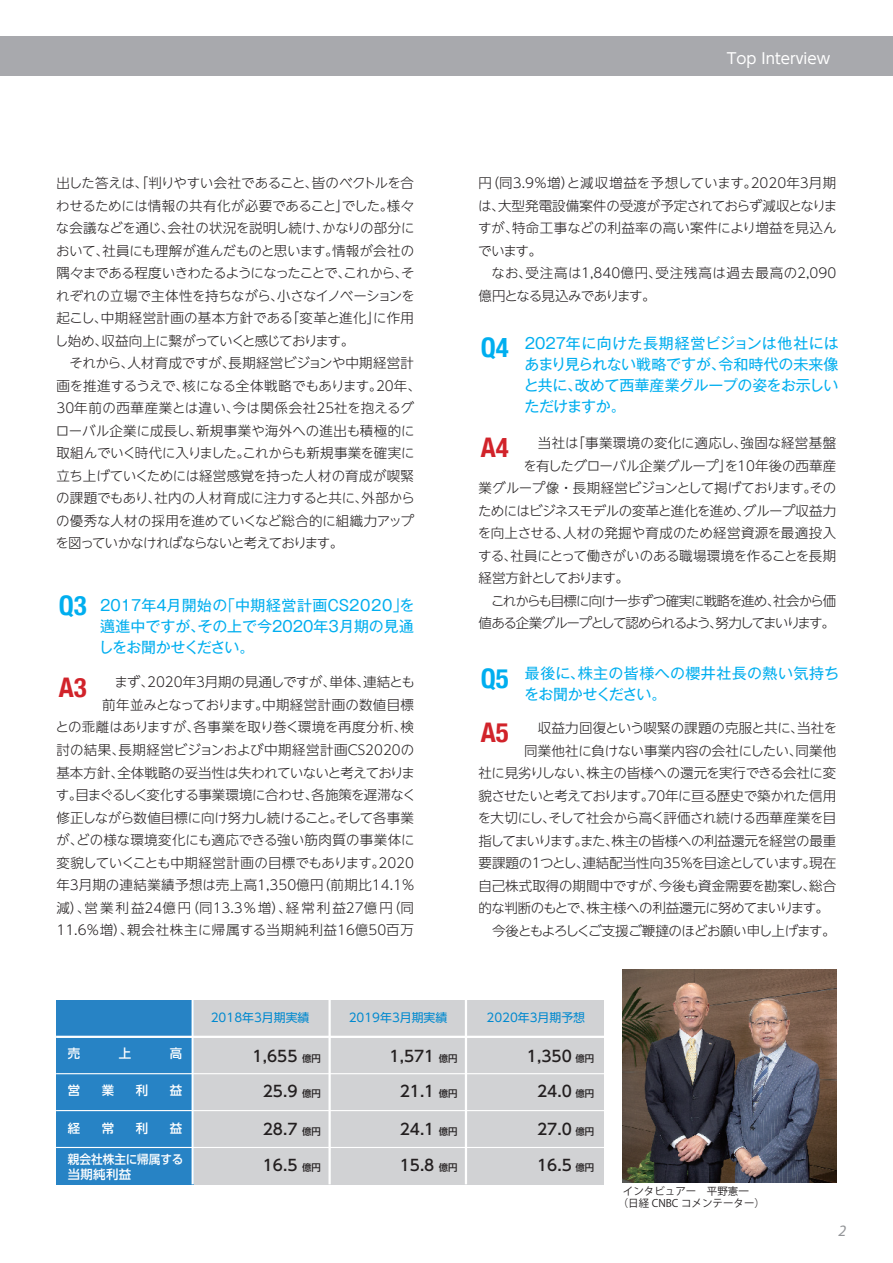
<style>
.page{position:relative;width:893px;height:1263px;background:#fff}
.page>*{position:absolute;margin:0;border:0;box-sizing:border-box;transform-origin:0 0}
.t1{font:700 condensed 27px "Helvetica Neue";color:#00aeef}
.t2{font:700 condensed 27px "Helvetica Neue";color:#d1232a}
.t3{font:italic 15.9px "Myriad Pro";color:#939598}
.t4{font:500 15.45px "UD Shin Go Pro";color:#231f20}
.t5{font:15px/21px "Gothic MB101 Pro";letter-spacing:-.005em;color:#00aeef;text-align:justify}
.t6{font:15px/21px "Gothic MB101 Pro";letter-spacing:.02em;color:#00aeef}
.t7{font:15px "UD Shin Go Pro";color:#fff}
.t8{font:300 13.5px/22.5px "UD Shin Go NT Pro";letter-spacing:-.015em;color:#231f20}
.t9{font:300 13.5px "UD Shin Go NT Pro";letter-spacing:-.045em;color:#231f20}
.t10{font:300 13.5px "UD Shin Go NT Pro";letter-spacing:-.035em;color:#231f20}
.t11{font:300 13.5px "UD Shin Go NT Pro";letter-spacing:-.12em;color:#231f20}
.t12{font:300 13.5px "UD Shin Go NT Pro";letter-spacing:-.05em;color:#231f20}
.t13{font:300 13.5px "UD Shin Go NT Pro";letter-spacing:-.07em;color:#231f20}
.t14{font:300 13.5px "UD Shin Go NT Pro";letter-spacing:.005em;color:#231f20}
.t15{font:300 13.5px "UD Shin Go NT Pro";letter-spacing:.015em;color:#231f20}
.t16{font:300 13.5px "UD Shin Go NT Pro";letter-spacing:.025em;color:#231f20}
.t17{font:300 13.5px "UD Shin Go NT Pro";letter-spacing:-.085em;color:#231f20}
.t18{font:500 12.45px/14.9px "UD Shin Go Pro";color:#fff;scale:.94 1}
.t19{font:500 12.45px "UD Shin Go Pro";color:#fff}
.t20{font:11.85px "UD Shin Go Pro";color:#0089cf}
.t21{font:10.5px/12px "Koz Go Pr 6 N";color:#231f20}
.s1{font-size:9.45px}
</style>
<div class="page">
<div style="left:193px;top:1000px;width:411px;height:184px;background:#d1d2d4"></div>
<div style="left:56px;top:1000px;width:137px;height:184px;background:#2783c5"></div>
<hr style="left:56px;top:1036px;width:548px;height:2px;background:#fff">
<hr style="left:56px;top:1073px;width:548px;height:1px;background:#fff">
<hr style="left:56px;top:1110px;width:548px;height:1px;background:#fff">
<hr style="left:56px;top:1147px;width:548px;height:1px;background:#fff">
<hr style="left:192px;top:1000px;width:2px;height:184px;background:#fff">
<hr style="left:328px;top:1000px;width:3px;height:184px;background:#fff">
<hr style="left:465px;top:1000px;width:2px;height:184px;background:#fff">
<div style="left:0;top:36px;width:893px;height:40px;background:#a8a9ad"></div>
<img style="left:623px;top:970px;width:214px;height:213px">
<p class="t8" style="left:55px;top:171px;width:367px">出した答えは、「判りやすい会社であること、皆のベクトルを合わせるためには情報の共有化が必要であること」でした。様々な会議などを通じ、会社の状況を説明し続け、かなりの部分において、社員にも理解が進んだものと思います。情報が会社の隅々まである程度いきわたるようになったことで、これから、それぞれの立場で主体性を持ちながら、小さなイノベーションを起こし、中期経営計画の基本方針である「変革と進化」に作用し始め、収益向上に繋がっていくと感じております。<br>　それから、人材育成ですが、長期経営ビジョンや中期経営計画を推進するうえで、核になる全体戦略でもあります。20年、<br>30年前の西華産業とは違い、今は関係会社25社を抱えるグローバル企業に成長し、新規事業や海外への進出も積極的に取組んでいく時代に入りました。これからも新規事業を確実に立ち上げていくためには経営感覚を持った人材の育成が喫緊の課題でもあり、社内の人材育成に注力すると共に、外部からの優秀な人材の採用を進めていくなど総合的に組織力アップを図っていかなければならないと考えております。</p>
<h1 class="t1" style="left:59px;top:583px;width:29px">Q3</h1>
<p class="t5" style="left:99px;top:592px;width:318px">2017年4月開始の「中期経営計画ＣＳ２０２０」を邁進中ですが、その上で今2020年３月期の見通しをお聞かせください。</p>
<p class="t8" style="left:55px;top:671px;width:362px;text-align:right">　まず、2020年３月期の見通しですが、単体、連結とも<br>前年並みとなっております。中期経営計画の数値目標<br>との乖離はありますが、各事業を取り巻く環境を再度分析、検討の結果、長期経営ビジョンおよび中期経営計画ＣＳ２０２０の基本方針、全体戦略の妥当性は失われていないと考えております。目まぐるしく変化する事業環境に合わせ、各施策を遅滞なく修正しながら数値目標に向け努力し続けること。そして各事業が、どの様な環境変化にも適応できる強い筋肉質の事業体に変貌していくことも中期経営計画の目標でもあります。2020年3月期の連結業績予想は売上高1,350億円（前期比14.1％減）、営業利益24億円（同13.3％増）、経常利益27億円（同11.6％増）、親会社株主に帰属する当期純利益16億50百万</p>
<h1 class="t2" style="left:59px;top:664px;width:29px">A3</h1>
<p class="t7" style="left:727px;top:46px;width:105px">Top Interview</p>
<p class="t8" style="left:478px;top:171px;width:361px">円（同3.9％増）と減収増益を予想しています。2020年3月期は、大型発電設備案件の受渡が予定されておらず減収となりますが、特命工事などの利益率の高い案件により増益を見込んでいます。<br>　なお、受注高は1,840億円、受注残高は過去最高の2,090億円となる見込みであります。</p>
<h1 class="t1" style="left:481px;top:325px;width:29px">Q4</h1>
<p class="t5" style="left:524px;top:331px;width:316px">2027年に向けた長期経営ビジョンは他社にはあまり見られない戦略ですが、令和時代の未来像と共に、改めて西華産業グループの姿をお示しいただけますか。</p>
<p class="t16" style="left:524px;top:432px;width:313px">　当社は「事業環境の変化に適応し、強固な経営基盤</p>
<p class="t8" style="left:523px;top:454px;width:314px">を有したグローバル企業グループ」を10年後の西華産</p>
<p class="t8" style="left:479px;top:476px;width:359px">業グループ像・長期経営ビジョンとして掲げております。その</p>
<p class="t9" style="left:478px;top:499px;width:360px">ためにはビジネスモデルの変革と進化を進め、グループ収益力</p>
<p class="t15" style="left:478px;top:522px;width:360px">を向上させる、人材の発掘や育成のため経営資源を最適投入</p>
<p class="t10" style="left:478px;top:544px;width:360px">する、社員にとって働きがいのある職場環境を作ることを長期</p>
<p class="t17" style="left:479px;top:567px;width:152px">経営方針としております。</p>
<p class="t13" style="left:491px;top:589px;width:347px">これからも目標に向け一歩ずつ確実に戦略を進め、社会から価</p>
<p class="t11" style="left:479px;top:612px;width:358px">値ある企業グループとして認められるよう、努力してまいります。</p>
<h1 class="t2" style="left:481px;top:425px;width:29px">A4</h1>
<p class="t6" style="left:524px;top:661px;width:317px">最後に、株主の皆様への櫻井社長の熱い気持ちをお聞かせください。</p>
<h1 class="t1" style="left:481px;top:656px;width:29px">Q5</h1>
<h1 class="t2" style="left:481px;top:710px;width:29px">A5</h1>
<p class="t8" style="left:538px;top:716px;width:301px">収益力回復という喫緊の課題の克服と共に、当社を</p>
<p class="t8" style="left:524px;top:739px;width:313px">同業他社に負けない事業内容の会社にしたい、同業他</p>
<p class="t10" style="left:479px;top:762px;width:359px">社に見劣りしない、株主の皆様への還元を実行できる会社に変</p>
<p class="t12" style="left:479px;top:785px;width:359px">貌させたいと考えております。70年に亘る歴史で築かれた信用</p>
<p class="t10" style="left:478px;top:807px;width:360px">を大切にし、そして社会から高く評価され続ける西華産業を目</p>
<p class="t8" style="left:479px;top:829px;width:359px">指してまいります。また、株主の皆様への利益還元を経営の最重</p>
<p class="t8" style="left:479px;top:851px;width:359px">要課題の１つとし、連結配当性向35%を目途としています。現在</p>
<p class="t14" style="left:478px;top:875px;width:359px">自己株式取得の期間中ですが、今後も資金需要を勘案し、総合</p>
<p class="t9" style="left:479px;top:897px;width:352px">的な判断のもとで、株主様への利益還元に努めてまいります。</p>
<p class="t9" style="left:479px;top:920px;width:359px">　今後ともよろしくご支援ご鞭撻のほどお願い申し上げます。</p>
<p class="t20" style="left:211px;top:1008px;width:100px">2018年3月期実績</p>
<p class="t20" style="left:349px;top:1008px;width:100px">2019年3月期実績</p>
<p class="t20" style="left:487px;top:1008px;width:100px">2020年3月期予想</p>
<p class="t19" style="left:68px;top:1043px;width:14px">売</p>
<p class="t19" style="left:119px;top:1043px;width:14px">上</p>
<p class="t19" style="left:170px;top:1043px;width:14px">高</p>
<p class="t4" style="left:253px;top:1043px;width:70px">1,655 <span class="s1">億円</span></p>
<p class="t4" style="left:390px;top:1043px;width:70px">1,571 <span class="s1">億円</span></p>
<p class="t4" style="left:527px;top:1043px;width:69px">1,350 <span class="s1">億円</span></p>
<p class="t19" style="left:68px;top:1081px;width:14px">営</p>
<p class="t19" style="left:102px;top:1081px;width:14px">業</p>
<p class="t19" style="left:136px;top:1081px;width:14px">利</p>
<p class="t19" style="left:170px;top:1081px;width:14px">益</p>
<p class="t4" style="left:263px;top:1079px;width:60px">25.9 <span class="s1">億円</span></p>
<p class="t4" style="left:400px;top:1079px;width:59px">21.1 <span class="s1">億円</span></p>
<p class="t4" style="left:537px;top:1079px;width:59px">24.0 <span class="s1">億円</span></p>
<p class="t19" style="left:68px;top:1118px;width:14px">経</p>
<p class="t19" style="left:102px;top:1118px;width:14px">常</p>
<p class="t19" style="left:136px;top:1118px;width:14px">利</p>
<p class="t19" style="left:170px;top:1118px;width:14px">益</p>
<p class="t4" style="left:263px;top:1117px;width:60px">28.7 <span class="s1">億円</span></p>
<p class="t4" style="left:400px;top:1117px;width:59px">24.1 <span class="s1">億円</span></p>
<p class="t4" style="left:537px;top:1117px;width:59px">27.0 <span class="s1">億円</span></p>
<p class="t18" style="left:68px;top:1151px;width:124px">親会社株主に帰属する当期純利益</p>
<p class="t4" style="left:263px;top:1153px;width:60px">16.5 <span class="s1">億円</span></p>
<p class="t4" style="left:400px;top:1153px;width:59px">15.8 <span class="s1">億円</span></p>
<p class="t4" style="left:537px;top:1153px;width:59px">16.5 <span class="s1">億円</span></p>
<p class="t21" style="left:618px;top:1186px;width:149px;text-indent:5px">インタビュアー　平野憲一<br>（日経 CNBC コメンテーター）</p>
<p class="t3" style="left:839px;top:1221px;width:9px">2</p>
</div>
